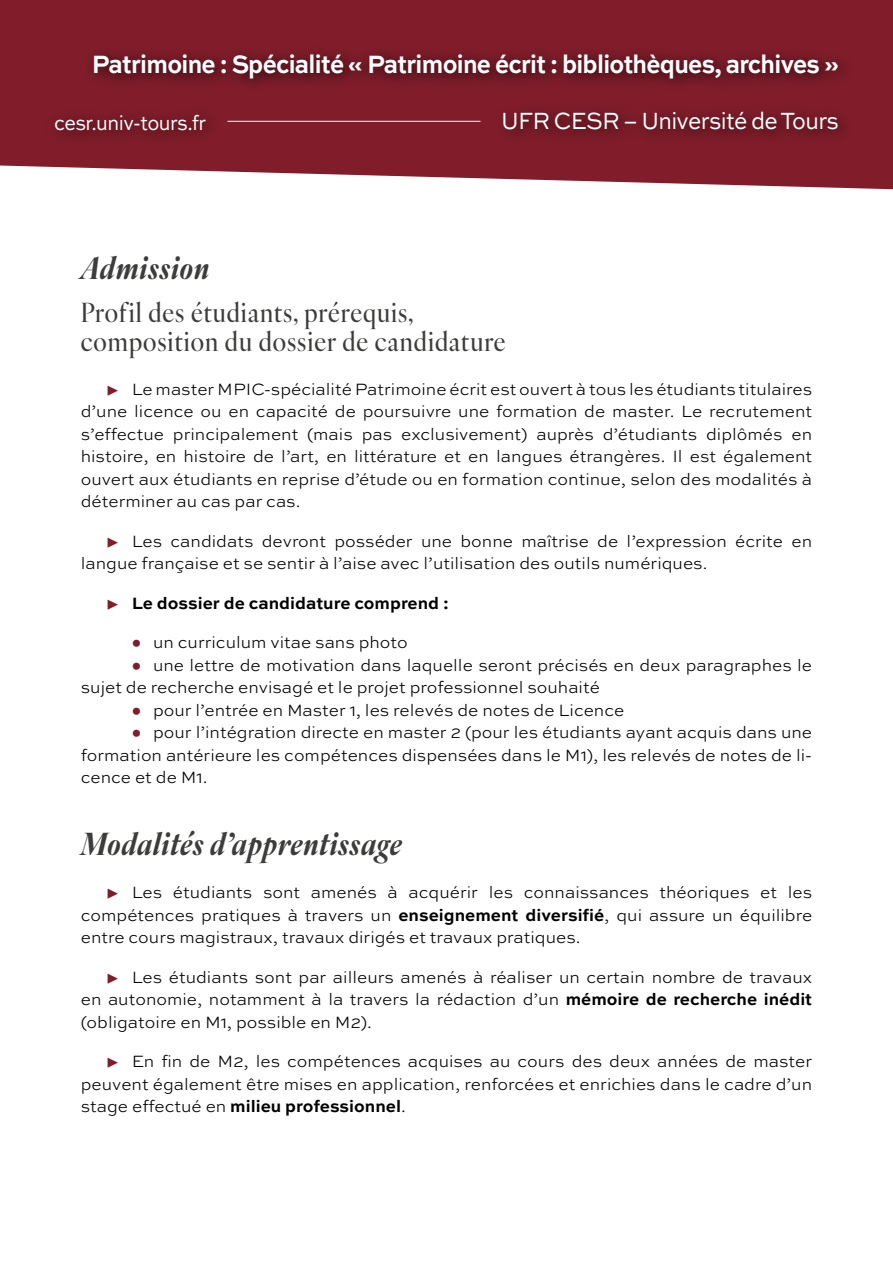
<style>
.page{position:relative;width:893px;height:1263px;background:#fff}
.page>*{position:absolute;margin:0;border:0;box-sizing:border-box;transform-origin:0 0}
.t1{font:italic 700 30.6px "Ivy Ora Display";letter-spacing:.04em;color:#3c3c3b;scale:.91 1}
.t2{font:500 26.4px/28.8px "Ivy Ora Display";letter-spacing:.04em;color:#3c3c3b;scale:.91 1}
.t3{font:700 26.4px "Sweet Sans Pro";letter-spacing:-.03em;color:#fff;scale:.91 1}
.t4{font:24.75px "Sweet Sans Pro";letter-spacing:-.03em;color:#fff;scale:.91 1}
.t5{font:21.45px "Sweet Sans Pro";letter-spacing:-.03em;color:#fff;scale:.91 1}
.t6{font:300 17.25px/22.5px "Sweet Sans Pro";color:#000;text-align:justify}
.t7{font:700 17.25px "Sweet Sans Pro";color:#000}
.s1{color:#811d2b}
.s2{font-weight:300;color:#811d2b}
.s3{font-weight:700}
</style>
<div class="page">
<svg style="left:0;top:0;width:893px;height:189px;background:#8f3743"></svg>
<div style="left:84px;top:44px;width:770px;height:102px;background:#000;opacity:.75"></div>
<hr style="left:227px;top:121px;width:253px;height:1px;background:#fff">
<div style="left:45px;top:104px;width:176px;height:43px;background:#000;opacity:.75"></div>
<h2 class="t3" style="left:92px;top:44px;width:822px">Patrimoine : Spécialité « Patrimoine écrit : bibliothèques, archives »</h2>
<p class="t5" style="left:54px;top:107px;width:169px">cesr.univ-tours.fr</p>
<h3 class="t4" style="left:501px;top:103px;width:373px">UFR CESR – Université de Tours</h3>
<h1 class="t1" style="left:81px;top:244px;width:143px">Admission</h1>
<h2 class="t2" style="left:81px;top:296px;width:468px">Profil des étudiants, prérequis, composition du dossier de candidature</h2>
<p class="t6" style="left:81px;top:377px;width:733px;text-indent:26px"><span class="s1">▶</span> Le master MPIC-spécialité Patrimoine écrit est ouvert à tous les étudiants titulaires d’une licence ou en capacité de poursuivre une formation de master. Le recrutement s’effectue principalement (mais pas exclusivement) auprès d’étudiants diplômés en histoire, en histoire de l’art, en littérature et en langues étrangères. Il est également ouvert aux étudiants en reprise d’étude ou en formation continue, selon des modalités à déterminer au cas par cas.</p>
<p class="t6" style="left:81px;top:529px;width:733px;text-indent:26px"><span class="s1">▶</span> Les candidats devront posséder une bonne maîtrise de l’expression écrite en langue française et se sentir à l’aise avec l’utilisation des outils numériques.</p>
<p class="t7" style="left:106px;top:590px;width:344px"><span class="s2">▶</span> Le dossier de candidature comprend :</p>
<p class="t6" style="left:132px;top:630px;width:278px"><span class="s1">⚫</span> un curriculum vitae sans photo</p>
<p class="t6" style="left:132px;top:653px;width:682px"><span class="s1">⚫</span> une lettre de motivation dans laquelle seront précisés en deux paragraphes le</p>
<p class="t6" style="left:81px;top:675px;width:521px">sujet de recherche envisagé et le projet professionnel souhaité</p>
<p class="t6" style="left:132px;top:698px;width:494px"><span class="s1">⚫</span> pour l’entrée en Master 1, les relevés de notes de Licence</p>
<p class="t6" style="left:132px;top:720px;width:682px"><span class="s1">⚫</span> pour l’intégration directe en master 2 (pour les étudiants ayant acquis dans une</p>
<p class="t6" style="left:81px;top:743px;width:733px">formation antérieure les compétences dispensées dans le M1), les relevés de notes de li-</p>
<p class="t6" style="left:81px;top:765px;width:128px">cence et de M1.</p>
<h1 class="t1" style="left:81px;top:819px;width:354px">Modalités d’apprentissage</h1>
<p class="t6" style="left:81px;top:881px;width:733px;text-indent:26px"><span class="s1">▶</span> Les étudiants sont amenés à acquérir les connaissances théoriques et les compétences pratiques à travers un <span class="s3">enseignement diversifié</span>, qui assure un équilibre entre cours magistraux, travaux dirigés et travaux pratiques.</p>
<p class="t6" style="left:81px;top:965px;width:733px;text-indent:26px"><span class="s1">▶</span> Les étudiants sont par ailleurs amenés à réaliser un certain nombre de travaux en autonomie, notamment à la travers la rédaction d’un <span class="s3">mémoire de recherche inédit </span>(obligatoire en M1, possible en M2).</p>
<p class="t6" style="left:81px;top:1050px;width:733px;text-indent:26px"><span class="s1">▶</span> En fin de M2, les compétences acquises au cours des deux années de master peuvent également être mises en application, renforcées et enrichies dans le cadre d’un stage effectué en <span class="s3">milieu professionnel</span>.</p>
</div>
